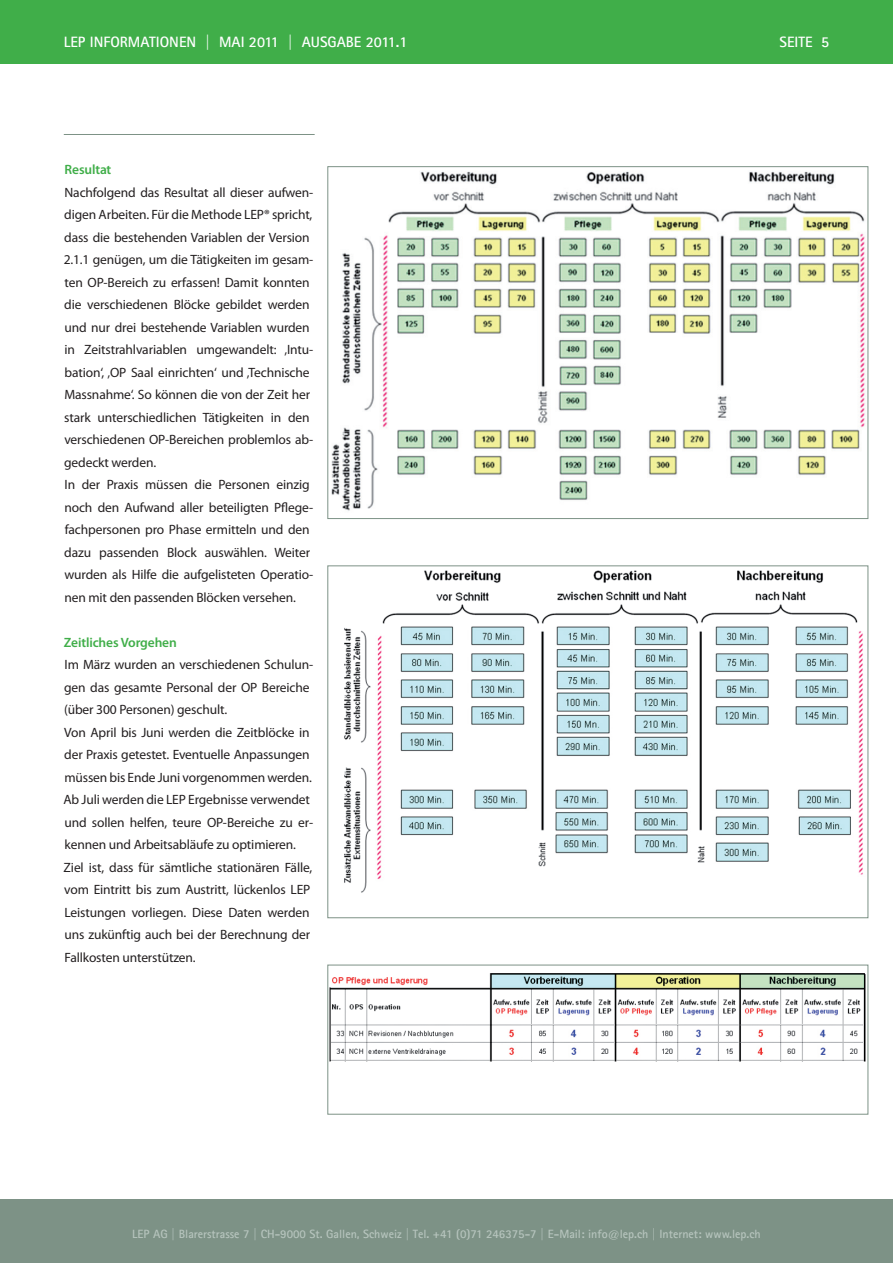
<style>
.page{position:relative;width:893px;height:1263px;background:#fff}
.page>*{position:absolute;margin:0;border:0;box-sizing:border-box;transform-origin:0 0}
.t1{font:700 15px "Agfa Rotis Sans Serif";color:#fff}
.t2{font:13.5px/22.5px "Myriad Pro";letter-spacing:-.01em;color:#231f20}
.t3{font:600 13.5px "Myriad Pro";letter-spacing:-.01em;color:#40ae49}
.t4{font:700 12px "Agfa Rotis Sans Serif";color:#b6c4bd}
</style>
<div class="page">
<div style="left:0;top:1199px;width:893px;height:64px;background:#7d9286"></div>
<div style="left:0;top:0;width:893px;height:64px;background:#40ae49"></div>
<img style="left:331px;top:171px;width:534px;height:340px">
<img style="left:344px;top:570px;width:519px;height:323px">
<img style="left:329px;top:973px;width:537px;height:89px">
<div style="left:327px;top:965px;width:541px;height:149px;border:1px solid #7d9286"></div>
<hr style="left:64px;top:134px;width:251px;height:1px;background:#7d9286">
<p class="t1" style="left:64px;top:32px;width:345px">LEP INFORMATIONEN | MAI 2011 | AUSGABE 2011.1</p>
<p class="t1" style="left:780px;top:32px;width:51px">SEITE 5</p>
<p class="t3" style="left:65px;top:161px;width:48px">Resultat</p>
<p class="t2" style="left:64px;top:181px;width:251px">Nachfolgend das Resultat all dieser aufwen&shy;digen Arbeiten. Für die Methode LEP® spricht, dass die bestehenden Variablen der Version 2.1.1 genügen, um die Tätigkeiten im gesam&shy;ten OP-Bereich zu erfassen! Damit konnten die verschiedenen Blöcke gebildet werden und nur drei bestehende Variablen wurden in Zeitstrahlvariablen umgewandelt: ‚Intu&shy;bation‘, ‚OP Saal einrichten‘ und ‚Technische Massnahme‘. So können die von der Zeit her stark unterschiedlichen Tätigkeiten in den verschiedenen OP-Bereichen problemlos ab&shy;gedeckt werden.<br>In der Praxis müssen die Personen einzig noch den Aufwand aller beteiligten Pflege&shy;fachpersonen pro Phase ermitteln und den dazu passenden Block auswählen. Weiter wurden als Hilfe die aufgelisteten Operatio&shy;nen mit den passenden Blöcken versehen.</p>
<p class="t3" style="left:64px;top:633px;width:114px">Zeitliches Vorgehen</p>
<p class="t2" style="left:64px;top:653px;width:251px">Im März wurden an verschiedenen Schulun&shy;gen das gesamte Personal der OP Bereiche (über 300 Personen) geschult.<br>Von April bis Juni werden die Zeitblöcke in der Praxis getestet. Eventuelle Anpassungen müssen bis Ende Juni vorgenommen werden.<br>Ab Juli werden die LEP Ergebnisse verwendet und sollen helfen, teure OP-Bereiche zu er&shy;kennen und Arbeitsabläufe zu optimieren.<br>Ziel ist, dass für sämtliche stationären Fälle, vom Eintritt bis zum Austritt, lückenlos LEP Leistungen vorliegen. Diese Daten werden uns zukünftig auch bei der Berechnung der Fallkosten unterstützen.</p>
<p class="t4" style="left:132px;top:1226px;width:630px">LEP AG | Blarerstrasse 7 | CH-9000 St. Gallen, Schweiz | Tel. +41 (0)71 246375-7 | E-Mail: info@lep.ch | Internet: www.lep.ch</p>
</div>
